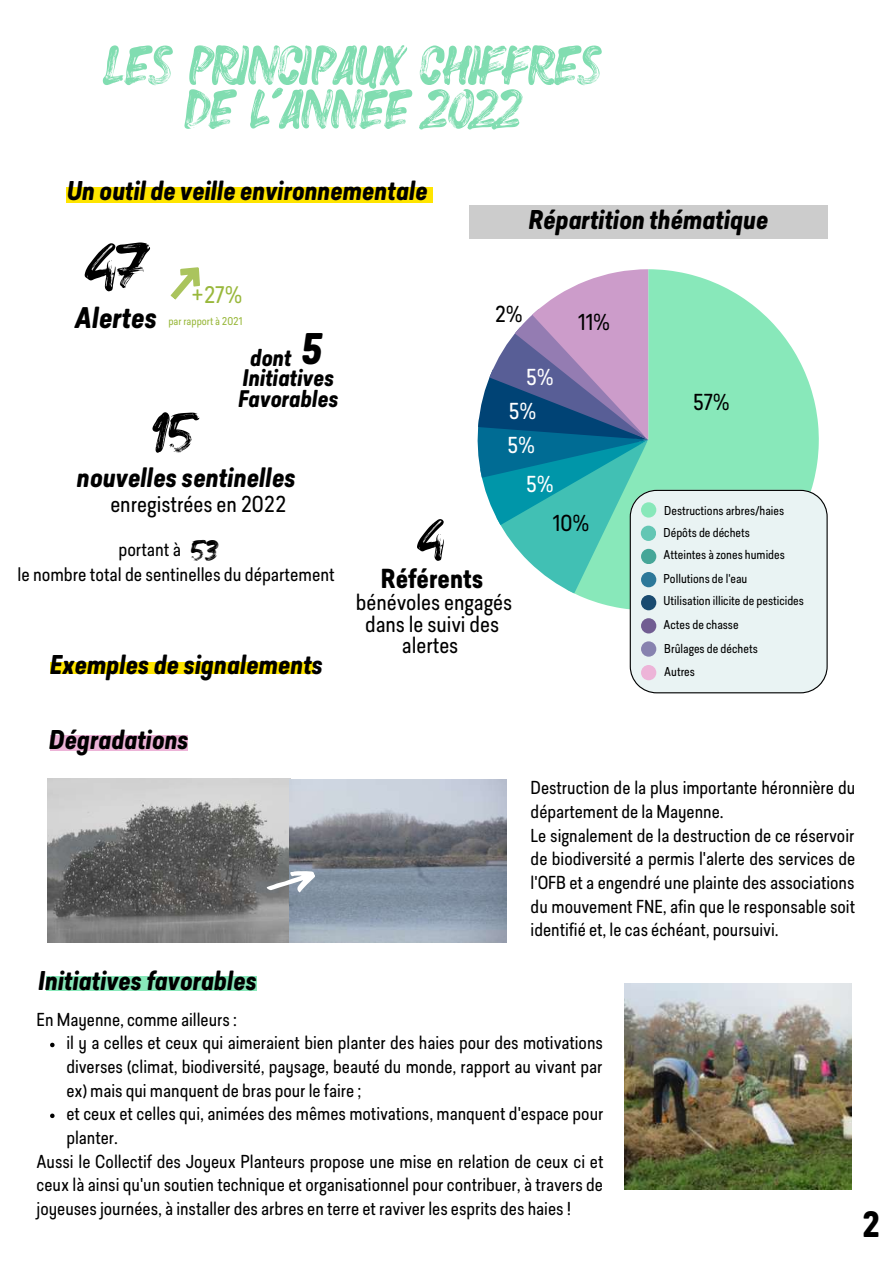
<style>
.page{position:relative;width:893px;height:1264px;background:#fff}
.page>*{position:absolute;margin:0;border:0;box-sizing:border-box;transform-origin:0 0}
.t1{font:65.7px "Strive";color:#000}
.t2{font:57.15px "Strive";color:#000}
.t3{font:56.4px/43.8px "Strive";color:#81ddb1;text-align:center}
.t4{font:italic 700 41.4px "Predige Rounded";color:#000}
.t5{font:700 34.2px "Predige Rounded";color:#000}
.t6{font:30px "Strive";color:#000}
.t7{font:italic 700 27.9px "Predige Rounded";color:#000}
.t8{font:italic 700 25.65px "Predige Rounded";color:#000}
.t9{font:700 25.65px "Predige Rounded";color:#000}
.t10{font:italic 700 25.35px "Predige Rounded";color:#000}
.t11{font:italic 700 22.35px/20.2px "Predige Rounded";color:#000}
.t12{font:22.35px "Predige Rounded";color:#99b83c}
.t13{font:21.6px "Predige Rounded";color:#000}
.t14{font:21.6px "Predige Rounded";color:#fff}
.t15{font:21.45px/21.3px "Predige Rounded";color:#000;text-align:center}
.t16{font:18px/24.8px "Predige Rounded";color:#000}
.t17{font:17.55px/23.5px "Predige Rounded";color:#000}
.t18{font:12px/21.9px "Predige Rounded";color:#000}
.t19{font:10.5px "Predige Rounded";color:#99b83c}
</style>
<div class="page">
<svg style="left:170px;top:267px;width:30px;height:33px"></svg>
<div style="left:67px;top:187px;width:366px;height:16px;background:#ffe500"></div>
<div style="left:469px;top:206px;width:358px;height:32px;background:#ccc"></div>
<svg style="left:477px;top:269px;width:350px;height:424px"></svg>
<div style="left:641px;top:502px;width:15px;height:15px;background:#88e8ba;border-radius:50%"></div>
<div style="left:640px;top:525px;width:16px;height:16px;background:#63c6b4;border-radius:50%"></div>
<div style="left:641px;top:549px;width:15px;height:15px;background:#46a698;border-radius:50%"></div>
<div style="left:641px;top:572px;width:15px;height:15px;background:#2c7899;border-radius:50%"></div>
<div style="left:641px;top:595px;width:15px;height:15px;background:#194b70;border-radius:50%"></div>
<div style="left:641px;top:641px;width:15px;height:15px;background:#8782af;border-radius:50%"></div>
<div style="left:641px;top:665px;width:15px;height:15px;background:#edb4d8;border-radius:50%"></div>
<div style="left:50px;top:662px;width:264px;height:11px;background:#ffe500"></div>
<div style="left:50px;top:735px;width:137px;height:15px;background:#edb4d8"></div>
<div style="left:46px;top:975px;width:211px;height:16px;background:#88e8ba"></div>
<img style="left:47px;top:778px;width:459px;height:164px">
<svg style="left:264px;top:866px;width:54px;height:34px"></svg>
<div style="left:641px;top:618px;width:15px;height:15px;background:#715d92;border-radius:50%"></div>
<img style="left:624px;top:983px;width:227px;height:206px">
<svg style="left:50px;top:1042px;width:5px;height:5px"></svg>
<svg style="left:50px;top:1113px;width:5px;height:5px"></svg>
<h3 class="t3" style="left:103px;top:45px;width:498px">LES PRINCIPAUX CHIFFRES<br>DE L'ANNÉE 2022</h3>
<h3 class="t10" style="left:67px;top:181px;width:362px">Un outil de veille environnementale</h3>
<h3 class="t10" style="left:528px;top:210px;width:241px">Répartition thématique</h3>
<h1 class="t1" style="left:87px;top:239px;width:59px">47</h1>
<h3 class="t7" style="left:74px;top:306px;width:84px">Alertes</h3>
<p class="t12" style="left:191px;top:286px;width:52px">+27%</p>
<p class="t19" style="left:168px;top:317px;width:75px">par rapport à 2021</p>
<h3 class="t4" style="left:301px;top:332px;width:23px">5</h3>
<p class="t11" style="left:238px;top:350px;width:102px;text-indent:12px">dont<br>Initiatives<br>Favorables</p>
<h2 class="t2" style="left:151px;top:409px;width:46px">15</h2>
<h3 class="t8" style="left:77px;top:468px;width:220px">nouvelles sentinelles</h3>
<p class="t15" style="left:110px;top:495px;width:177px">enregistrées en 2022</p>
<p class="t16" style="left:17px;top:539px;width:318px;text-indent:101px">portant à<br>le nombre total de sentinelles du département</p>
<h3 class="t6" style="left:192px;top:538px;width:28px">53</h3>
<h3 class="t10" style="left:50px;top:654px;width:274px">Exemples de signalements</h3>
<p class="t13" style="left:494px;top:306px;width:30px">2%</p>
<p class="t14" style="left:526px;top:369px;width:29px">5%</p>
<p class="t14" style="left:509px;top:402px;width:29px">5%</p>
<p class="t14" style="left:507px;top:436px;width:29px">5%</p>
<p class="t14" style="left:526px;top:475px;width:29px">5%</p>
<p class="t13" style="left:578px;top:314px;width:33px">11%</p>
<h2 class="t2" style="left:419px;top:516px;width:28px">4</h2>
<h3 class="t9" style="left:381px;top:568px;width:104px">Référents</h3>
<p class="t15" style="left:356px;top:594px;width:158px">bénévoles engagés dans le suivi des alertes</p>
<p class="t13" style="left:553px;top:515px;width:38px">10%</p>
<p class="t13" style="left:693px;top:394px;width:38px">57%</p>
<p class="t18" style="left:664px;top:501px;width:121px">Destructions arbres/haies</p>
<p class="t18" style="left:663px;top:523px;width:88px">Dépôts de déchets</p>
<p class="t18" style="left:663px;top:545px;width:123px">Atteintes à zones humides</p>
<p class="t18" style="left:663px;top:569px;width:142px">Pollutions de l'eau<br>Utilisation illicite de pesticides</p>
<p class="t18" style="left:663px;top:615px;width:76px">Actes de chasse</p>
<p class="t18" style="left:664px;top:638px;width:95px">Brûlages de déchets</p>
<p class="t18" style="left:664px;top:662px;width:32px">Autres</p>
<h3 class="t10" style="left:49px;top:730px;width:141px">Dégradations</h3>
<p class="t17" style="left:530px;top:778px;width:326px">Destruction de la plus importante héronnière du département de la Mayenne.<br>Le signalement de la destruction de ce réservoir de biodiversité a permis l'alerte des services de l'OFB et a engendré une plainte des associations du mouvement FNE, afin que le responsable soit identifié et, le cas échéant, poursuivi.</p>
<h3 class="t10" style="left:38px;top:970px;width:220px">Initiatives favorables</h3>
<p class="t17" style="left:37px;top:1009px;width:202px">En Mayenne, comme ailleurs :</p>
<p class="t17" style="left:66px;top:1033px;width:538px">il y a celles et ceux qui aimeraient bien planter des haies pour des motivations diverses (climat, biodiversité, paysage, beauté du monde, rapport au vivant par ex) mais qui manquent de bras pour le faire ;<br>et ceux et celles qui, animées des mêmes motivations, manquent d'espace pour planter.</p>
<p class="t17" style="left:37px;top:1151px;width:568px;text-align:justify">Aussi le Collectif des Joyeux Planteurs propose une mise en relation de ceux ci et ceux là ainsi qu'un soutien technique et organisationnel pour contribuer, à travers de joyeuses journées, à installer des arbres en terre et raviver les esprits des haies !</p>
<h3 class="t5" style="left:862px;top:1210px;width:19px">2</h3>
</div>
